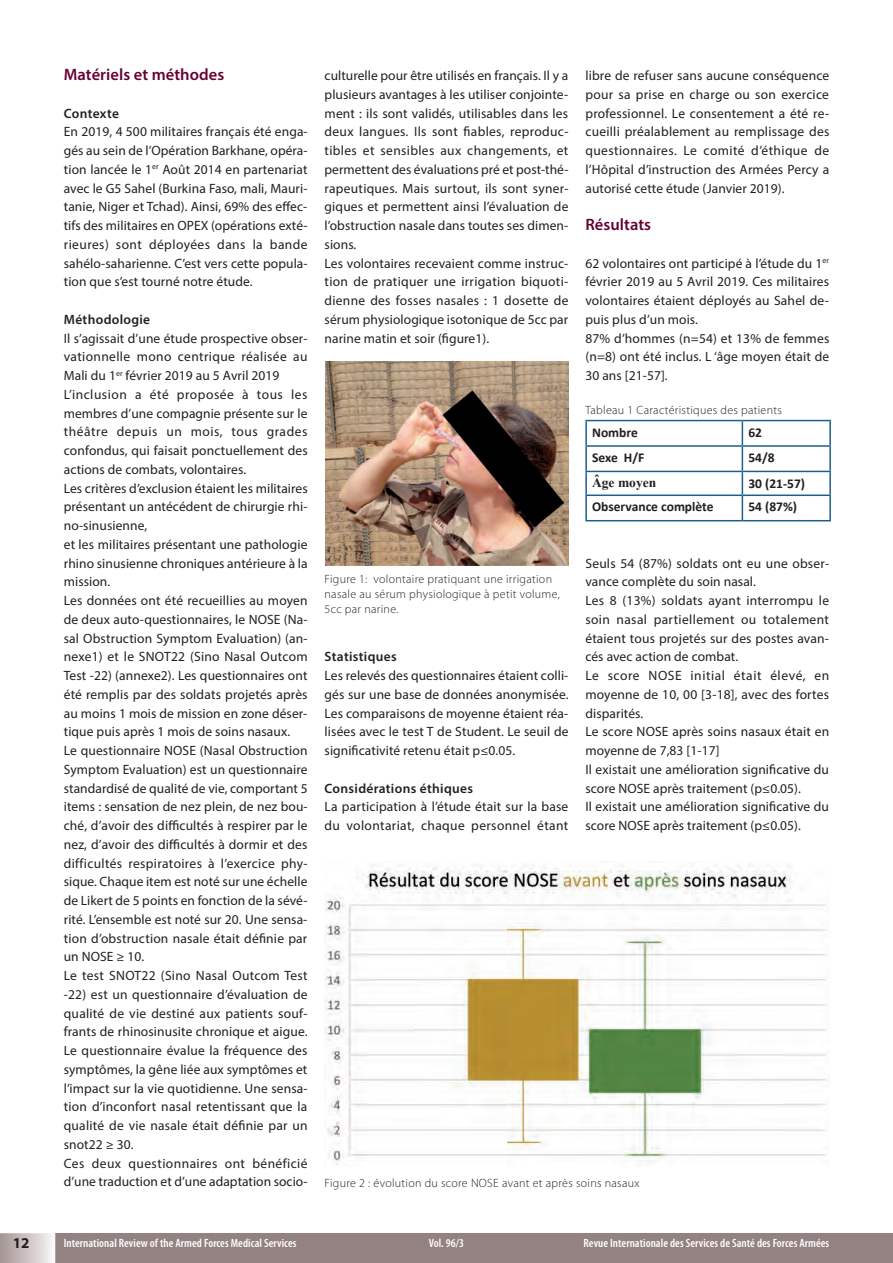
<style>
.page{position:relative;width:893px;height:1263px;background:#fff}
.page>*{position:absolute;margin:0;border:0;box-sizing:border-box;transform-origin:0 0}
.t1{font:600 16.5px "Myriad Pro";letter-spacing:.005em;color:#670134}
.t2{font:700 15px "Myriad Pro";color:#231f20}
.t3{font:13.5px/18.8px "Myriad Pro";letter-spacing:.01em;color:#231f20}
.t4{font:700 13.5px "Calibri";color:#231f20}
.t5{font:700 13.5px "Times New Roman";color:#231f20}
.t6{font:300 12px/15px "Myriad Pro";letter-spacing:.025em;color:#231f20}
.t7{font:600 condensed 12px "Myriad Pro";letter-spacing:.005em;color:#fff}
.s1{font-weight:600}
</style>
<div class="page">
<div style="left:55px;top:1233px;width:838px;height:30px;background:#938281"></div>
<hr style="left:55px;top:1233px;width:1px;height:30px;background:#b0a4a3">
<hr style="left:585px;top:420px;width:157px;height:1px;background:#1b6088">
<hr style="left:585px;top:421px;width:2px;height:24px;background:#1b6088">
<hr style="left:742px;top:420px;width:89px;height:1px;background:#1b6088">
<hr style="left:829px;top:421px;width:2px;height:24px;background:#1b6088">
<hr style="left:585px;top:445px;width:157px;height:2px;background:#1b6088">
<hr style="left:585px;top:447px;width:2px;height:24px;background:#1b6088">
<hr style="left:742px;top:445px;width:89px;height:2px;background:#1b6088">
<hr style="left:829px;top:447px;width:2px;height:24px;background:#1b6088">
<hr style="left:585px;top:471px;width:157px;height:1px;background:#1b6088">
<hr style="left:585px;top:472px;width:2px;height:22px;background:#1b6088">
<hr style="left:742px;top:471px;width:89px;height:1px;background:#1b6088">
<hr style="left:829px;top:472px;width:2px;height:22px;background:#1b6088">
<hr style="left:585px;top:494px;width:157px;height:2px;background:#1b6088">
<hr style="left:585px;top:496px;width:2px;height:24px;background:#1b6088">
<hr style="left:742px;top:494px;width:89px;height:2px;background:#1b6088">
<svg style="left:742px;top:421px;width:1px;height:99px"></svg>
<hr style="left:829px;top:496px;width:2px;height:24px;background:#1b6088">
<hr style="left:585px;top:520px;width:157px;height:1px;background:#1b6088">
<hr style="left:742px;top:520px;width:89px;height:1px;background:#1b6088">
<img style="left:325px;top:361px;width:243px;height:204px">
<img style="left:325px;top:864px;width:503px;height:301px">
<svg style="left:0;top:1233px;width:52px;height:30px"></svg>
<p class="t1" style="left:64px;top:64px;width:162px">Matériels et méthodes</p>
<p class="t3" style="left:64px;top:103px;width:245px"><span class="s1">Contexte<br></span>En 2019, 4 500 militaires français été enga&shy;gés au sein de l’Opération Barkhane, opéra&shy;tion lancée le 1<sup>er</sup> Août 2014 en partenariat avec le G5 Sahel (Burkina Faso, mali, Mauri&shy;tanie, Niger et Tchad). Ainsi, 69% des effec&shy;tifs des militaires en OPEX (opérations exté&shy;rieures) sont déployées dans la bande sahélo-saharienne. C’est vers cette popula&shy;tion que s’est tourné notre étude.</p>
<p class="t3" style="left:64px;top:310px;width:245px"><span class="s1">Méthodologie<br></span>Il s’agissait d’une étude prospective obser&shy;vationnelle mono centrique réalisée au Mali du 1<sup>er</sup> février 2019 au 5 Avril 2019<br>L’inclusion a été proposée à tous les membres d’une compagnie présente sur le théâtre depuis un mois, tous grades confondus, qui faisait ponctuellement des actions de combats, volontaires.<br>Les critères d’exclusion étaient les militaires présentant un antécédent de chirurgie rhi&shy;no-sinusienne,<br>et les militaires présentant une pathologie rhino sinusienne chroniques antérieure à la mission.<br>Les données ont été recueillies au moyen de deux auto-questionnaires, le NOSE (Na&shy;sal Obstruction Symptom Evaluation) (an&shy;nexe1) et le SNOT22 (Sino Nasal Outcom Test -22) (annexe2). Les questionnaires ont été remplis par des soldats projetés après au moins 1 mois de mission en zone déser&shy;tique puis après 1 mois de soins nasaux.<br>Le questionnaire NOSE (Nasal Obstruction Symptom Evaluation) est un questionnaire standardisé de qualité de vie, comportant 5 items : sensation de nez plein, de nez bou&shy;ché, d’avoir des difficultés à respirer par le nez, d’avoir des difficultés à dormir et des difficultés respiratoires à l’exercice phy&shy;sique. Chaque item est noté sur une échelle de Likert de 5 points en fonction de la sévé&shy;rité. L’ensemble est noté sur 20. Une sensa&shy;tion d’obstruction nasale était définie par un NOSE ≥ 10.<br>Le test SNOT22 (Sino Nasal Outcom Test -22) est un questionnaire d’évaluation de qualité de vie destiné aux patients souf&shy;frants de rhinosinusite chronique et aigue.<br>Le questionnaire évalue la fréquence des symptômes, la gêne liée aux symptômes et l’impact sur la vie quotidienne. Une sensa&shy;tion d’inconfort nasal retentissant que la qualité de vie nasale était définie par un snot22 ≥ 30.<br>Ces deux questionnaires ont bénéficié d’une traduction et d’une adaptation socio-</p>
<p class="t3" style="left:325px;top:66px;width:245px">culturelle pour être utilisés en français. Il y a plusieurs avantages à les utiliser conjointe&shy;ment : ils sont validés, utilisables dans les deux langues. Ils sont fiables, reproduc&shy;tibles et sensibles aux changements, et permettent des évaluations pré et post-thé&shy;rapeutiques. Mais surtout, ils sont syner&shy;giques et permettent ainsi l’évaluation de l’obstruction nasale dans toutes ses dimen&shy;sions.<br>Les volontaires recevaient comme instruc&shy;tion de pratiquer une irrigation biquoti&shy;dienne des fosses nasales : 1 dosette de sérum physiologique isotonique de 5cc par narine matin et soir (figure1).</p>
<p class="t3" style="left:585px;top:66px;width:245px;text-align:justify">libre de refuser sans aucune conséquence pour sa prise en charge ou son exercice professionnel. Le consentement a été re&shy;cueilli préalablement au remplissage des questionnaires. Le comité d’éthique de l’Hôpital d’instruction des Armées Percy a autorisé cette étude (Janvier 2019).</p>
<p class="t1" style="left:585px;top:214px;width:67px">Résultats</p>
<p class="t3" style="left:585px;top:253px;width:245px">62 volontaires ont participé à l’étude du 1<sup>er </sup>février 2019 au 5 Avril 2019. Ces militaires volontaires étaient déployés au Sahel de&shy;puis plus d’un mois.<br>87% d’hommes (n=54) et 13% de femmes (n=8) ont été inclus. L ‘âge moyen était de 30 ans [21-57].</p>
<p class="t6" style="left:585px;top:402px;width:198px">Tableau 1 Caractéristiques des patients</p>
<p class="t4" style="left:592px;top:424px;width:47px">Nombre</p>
<p class="t4" style="left:748px;top:424px;width:15px">62</p>
<p class="t4" style="left:592px;top:449px;width:54px">Sexe H/F</p>
<p class="t4" style="left:748px;top:449px;width:28px">54/8</p>
<p class="t5" style="left:592px;top:473px;width:66px">Âge moyen</p>
<p class="t4" style="left:748px;top:474px;width:58px">30 (21-57)</p>
<p class="t4" style="left:592px;top:498px;width:123px">Observance complète</p>
<p class="t4" style="left:748px;top:498px;width:50px">54 (87%)</p>
<p class="t6" style="left:325px;top:571px;width:237px">Figure 1: volontaire pratiquant une irrigation nasale au sérum physiologique à petit volume,<br>5cc par narine.</p>
<p class="t3" style="left:325px;top:647px;width:245px"><span class="s1">Statistiques<br></span>Les relevés des questionnaires étaient colli&shy;gés sur une base de données anonymisée.<br>Les comparaisons de moyenne étaient réa&shy;lisées avec le test T de Student. Le seuil de significativité retenu était p≤0.05.</p>
<p class="t3" style="left:325px;top:779px;width:245px"><span class="s1">Considérations éthiques<br></span>La participation à l’étude était sur la base du volontariat, chaque personnel étant</p>
<p class="t3" style="left:585px;top:553px;width:245px">Seuls 54 (87%) soldats ont eu une obser&shy;vance complète du soin nasal.<br>Les 8 (13%) soldats ayant interrompu le soin nasal partiellement ou totalement étaient tous projetés sur des postes avan&shy;cés avec action de combat.<br>Le score NOSE initial était élevé, en moyenne de 10, 00 [3-18], avec des fortes disparités.<br>Le score NOSE après soins nasaux était en moyenne de 7,83 [1-17]<br>Il existait une amélioration significative du score NOSE après traitement (p≤0.05).<br>Il existait une amélioration significative du score NOSE après traitement (p≤0.05).</p>
<p class="t6" style="left:325px;top:1175px;width:317px">Figure 2 : évolution du score NOSE avant et après soins nasaux</p>
<p class="t2" style="left:13px;top:1233px;width:18px">12</p>
<p class="t7" style="left:64px;top:1236px;width:234px">International Review of the Armed Forces Medical Services</p>
<p class="t7" style="left:429px;top:1236px;width:37px">Vol. 96/3</p>
<p class="t7" style="left:584px;top:1236px;width:247px">Revue Internationale des Services de Santé des Forces Armées</p>
</div>
